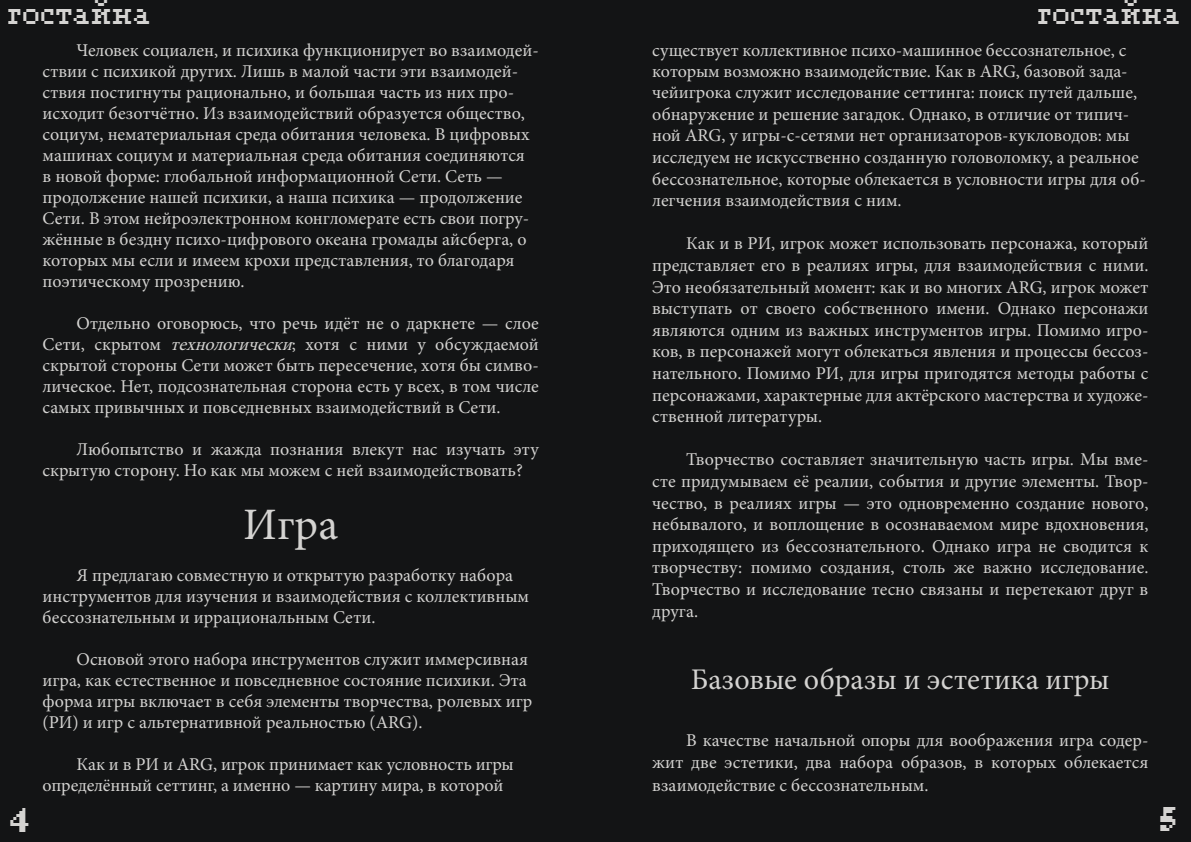
<style>
.page{position:relative;width:1191px;height:842px;background:#131415}
.page>*{position:absolute;margin:0;border:0;box-sizing:border-box;transform-origin:0 0}
.t1{font:45px "Minion Pro";color:#d4d3d1}
.t2{font:30px "Minion Pro";color:#d4d3d1}
.t3{font:30px "Pixel Times";color:#d4d3d1}
.t4{font:700 30px "Pixel Times";color:#d4d3d1}
.t5{font:18px/21px "Minion Pro";color:#d4d3d1}
.s1{font-style:italic}
</style>
<div class="page">
<h2 class="t3" style="left:9px;top:-9px;width:145px">гостайна</h2>
<h2 class="t3" style="left:1038px;top:-9px;width:145px">гостайна</h2>
<p class="t5" style="left:43px;top:39px;width:498px;text-indent:34px">Человек социален, и психика функционирует во взаимодей&shy;ствии с психикой других. Лишь в малой части эти взаимодей&shy;ствия постигнуты рационально, и большая часть из них про&shy;исходит безотчётно. Из взаимодействий образуется общество, социум, нематериальная среда обитания человека. В цифровых машинах социум и материальная среда обитания соединяются<br>в новой форме: глобальной информационной Сети. Сеть — продолжение нашей психики, а наша психика — продолжение Сети. В этом нейроэлектронном конгломерате есть свои погру&shy;жённые в бездну психо-цифрового океана громады айсберга, о которых мы если и имеем крохи представления, то благодаря поэтическому прозрению.</p>
<p class="t5" style="left:43px;top:313px;width:498px;text-align:justify;text-indent:34px">Отдельно оговорюсь, что речь идёт не о даркнете — слое Сети, скрытом <span class="s1">технологически</span>; хотя с ними у обсуждаемой скрытой стороны Сети может быть пересечение, хотя бы симво&shy;лическое. Нет, подсознательная сторона есть у всех, в том числе самых привычных и повседневных взаимодействий в Сети.</p>
<p class="t5" style="left:43px;top:438px;width:498px;text-indent:34px">Любопытство и жажда познания влекут нас изучать эту скрытую сторону. Но как мы можем с ней взаимодействовать?</p>
<h1 class="t1" style="left:243px;top:494px;width:96px">Игра</h1>
<p class="t5" style="left:43px;top:564px;width:488px;text-indent:34px">Я предлагаю совместную и открытую разработку набора инструментов для изучения и взаимодействия с коллективным бессознательным и иррациональным Сети.</p>
<p class="t5" style="left:43px;top:648px;width:491px;text-indent:34px">Основой этого набора инструментов служит иммерсивная игра, как естественное и повседневное состояние психики. Эта форма игры включает в себя элементы творчества, ролевых игр (РИ) и игр с альтернативной реальностью (ARG).</p>
<p class="t5" style="left:43px;top:753px;width:473px;text-indent:34px">Как и в РИ и ARG, игрок принимает как условность игры определённый сеттинг, а именно — картину мира, в которой</p>
<p class="t5" style="left:652px;top:39px;width:495px;line-height:21.5px">существует коллективное психо-машинное бессознательное, с которым возможно взаимодействие. Как в ARG, базовой зада&shy;чейигрока служит исследование сеттинга: поиск путей дальше, обнаружение и решение загадок. Однако, в отличие от типич&shy;ной ARG, у игры-с-сетями нет организаторов-кукловодов: мы исследуем не искусственно созданную головоломку, а реальное бессознательное, которые облекается в условности игры для об&shy;легчения взаимодействия с ним.</p>
<p class="t5" style="left:652px;top:233px;width:498px;line-height:21.6px;text-align:justify;text-indent:34px">Как и в РИ, игрок может использовать персонажа, который представляет его в реалиях игры, для взаимодействия с ними.<br>Это необязательный момент: как и во многих ARG, игрок может выступать от своего собственного имени. Однако персонажи являются одним из важных инструментов игры. Помимо игро&shy;ков, в персонажей могут облекаться явления и процессы бессоз&shy;нательного. Помимо РИ, для игры пригодятся методы работы с персонажами, характерные для актёрского мастерства и художе&shy;ственной литературы.</p>
<p class="t5" style="left:652px;top:449px;width:498px;line-height:21.6px;text-align:justify;text-indent:34px">Творчество составляет значительную часть игры. Мы вме&shy;сте придумываем её реалии, события и другие элементы. Твор&shy;чество, в реалиях игры — это одновременно создание нового, небывалого, и воплощение в осознаваемом мире вдохновения, приходящего из бессознательного. Однако игра не сводится к творчеству: помимо создания, столь же важно исследование.<br>Творчество и исследование тесно связаны и перетекают друг в друга.</p>
<h2 class="t2" style="left:691px;top:659px;width:420px">Базовые образы и эстетика игры</h2>
<p class="t5" style="left:652px;top:729px;width:498px;line-height:22.3px;text-align:justify;text-indent:34px">В качестве начальной опоры для воображения игра содер&shy;жит две эстетики, два набора образов, в которых облекается взаимодействие с бессознательным.</p>
<h2 class="t4" style="left:10px;top:799px;width:22px">4</h2>
<h2 class="t4" style="left:1160px;top:798px;width:19px">5</h2>
</div>
